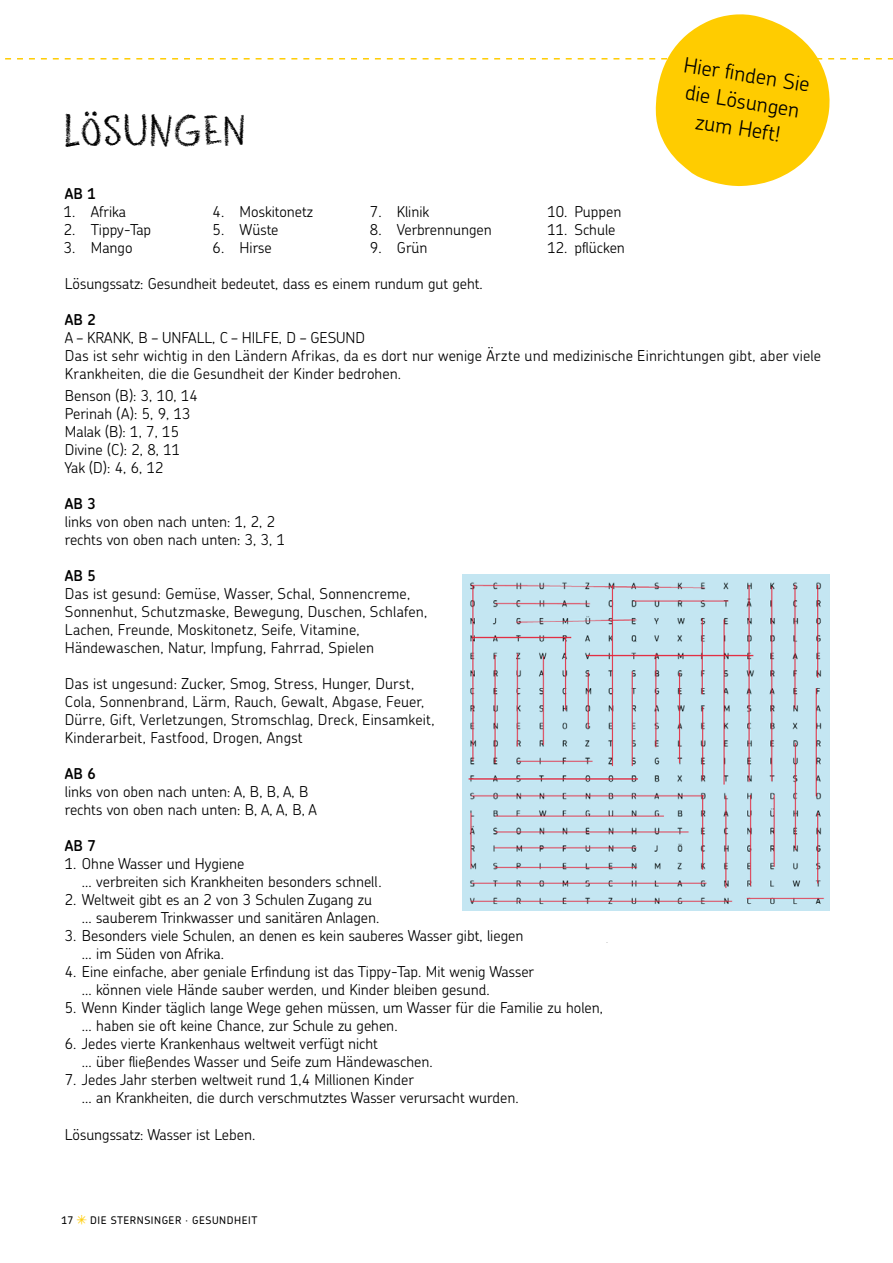
<style>
.page{position:relative;width:893px;height:1263px;background:#fff}
.page>*{position:absolute;margin:0;border:0;box-sizing:border-box;transform-origin:0 0}
.t1{font:37.5px "Sternsinger";color:#000}
.t2{font:300 21px/27px "Chevin";color:#000;text-align:center}
.t3{font:300 15px/18px "Chevin";color:#000}
.t4{font:600 15px "Chevin";color:#000}
.t5{font:500 10.5px "Chevin";letter-spacing:.05em;color:#000}
.s1{font-family:"Sternsinger";font-weight:400;color:#fc0}
</style>
<div class="page">
<svg style="left:5px;top:14px;width:888px;height:172px"></svg>
<img style="left:462px;top:574px;width:367px;height:336px">
<h1 class="t1" style="left:64px;top:105px;width:184px">LÖSUNGEN</h1>
<p class="t4" style="left:65px;top:184px;width:33px">AB 1</p>
<p class="t3" style="left:64px;top:203px;width:64px">1. Afrika</p>
<p class="t3" style="left:64px;top:221px;width:89px">2. Tippy-Tap</p>
<p class="t3" style="left:64px;top:239px;width:70px">3. Mango</p>
<p class="t3" style="left:213px;top:203px;width:102px">4. Moskitonetz</p>
<p class="t3" style="left:213px;top:221px;width:67px">5. Wüste</p>
<p class="t3" style="left:213px;top:239px;width:61px">6. Hirse</p>
<p class="t3" style="left:370px;top:203px;width:61px">7. Klinik</p>
<p class="t3" style="left:370px;top:221px;width:123px">8. Verbrennungen</p>
<p class="t3" style="left:370px;top:239px;width:59px">9. Grün</p>
<p class="t3" style="left:547px;top:203px;width:75px">10. Puppen</p>
<p class="t3" style="left:547px;top:221px;width:70px">11. Schule</p>
<p class="t3" style="left:547px;top:239px;width:79px">12. pflücken</p>
<h2 class="t2" style="left:686px;top:51px;width:129px;rotate:9deg">Hier fi nden Sie die Lösungen zum Heft!</h2>
<p class="t3" style="left:65px;top:274px;width:420px">Lösungssatz: Gesundheit bedeutet, dass es einem rundum gut geht.</p>
<p class="t4" style="left:65px;top:310px;width:33px">AB 2</p>
<p class="t3" style="left:65px;top:328px;width:758px">A – KRANK, B – UNFALL, C – HILFE, D – GESUND<br>Das ist sehr wichtig in den Ländern Afrikas, da es dort nur wenige Ärzte und medizinische Einrichtungen gibt, aber viele<br>Krankheiten, die die Gesundheit der Kinder bedrohen.</p>
<p class="t3" style="left:65px;top:387px;width:135px">Benson (B): 3, 10, 14<br>Perinah (A): 5, 9, 13<br>Malak (B): 1, 7, 15<br>Divine (C): 2, 8, 11<br>Yak (D): 4, 6, 12</p>
<p class="t4" style="left:65px;top:494px;width:33px">AB 3</p>
<p class="t3" style="left:65px;top:513px;width:222px">links von oben nach unten: 1, 2, 2 rechts von oben nach unten: 3, 3, 1</p>
<p class="t4" style="left:65px;top:566px;width:33px">AB 5</p>
<p class="t3" style="left:65px;top:585px;width:364px">Das ist gesund: Gemüse, Wasser, Schal, Sonnencreme, Sonnenhut, Schutzmaske, Bewegung, Duschen, Schlafen, Lachen, Freunde, Moskitonetz, Seife, Vitamine, Händewaschen, Natur, Impfung, Fahrrad, Spielen</p>
<p class="t3" style="left:65px;top:675px;width:371px">Das ist ungesund: Zucker, Smog, Stress, Hunger, Durst, Cola, Sonnenbrand, Lärm, Rauch, Gewalt, Abgase, Feuer, Dürre, Gift, Verletzungen, Stromschlag, Dreck, Einsamkeit, Kinderarbeit, Fastfood, Drogen, Angst</p>
<p class="t4" style="left:65px;top:764px;width:33px">AB 6</p>
<p class="t3" style="left:65px;top:783px;width:254px">links von oben nach unten: A, B, B, A, B rechts von oben nach unten: B, A, A, B, A</p>
<p class="t4" style="left:65px;top:836px;width:33px">AB 7</p>
<p class="t3" style="left:82px;top:855px;width:301px;text-indent:-17px">1. Ohne Wasser und Hygiene<br>... verbreiten sich Krankheiten besonders schnell.</p>
<p class="t3" style="left:82px;top:891px;width:299px;text-indent:-17px">2. Weltweit gibt es an 2 von 3 Schulen Zugang zu ... sauberem Trinkwasser und sanitären Anlagen.</p>
<p class="t3" style="left:82px;top:927px;width:443px;text-indent:-17px">3. Besonders viele Schulen, an denen es kein sauberes Wasser gibt, liegen ... im Süden von Afrika.</p>
<p class="t3" style="left:82px;top:963px;width:454px;text-indent:-17px">4. Eine einfache, aber geniale Erfindung ist das Tippy-Tap. Mit wenig Wasser ... können viele Hände sauber werden, und Kinder bleiben gesund.</p>
<p class="t3" style="left:82px;top:999px;width:523px;text-indent:-17px">5. Wenn Kinder täglich lange Wege gehen müssen, um Wasser für die Familie zu holen, ... haben sie oft keine Chance, zur Schule zu gehen.</p>
<p class="t3" style="left:82px;top:1035px;width:353px;text-indent:-17px">6. Jedes vierte Krankenhaus weltweit verfügt nicht<br>... über fließendes Wasser und Seife zum Händewaschen.</p>
<p class="t3" style="left:82px;top:1071px;width:438px;text-indent:-17px">7. Jedes Jahr sterben weltweit rund 1,4 Millionen Kinder<br>... an Krankheiten, die durch verschmutztes Wasser verursacht wurden.</p>
<p class="t3" style="left:65px;top:1125px;width:192px">Lösungssatz: Wasser ist Leben.</p>
<p class="t5" style="left:62px;top:1213px;width:197px">17 <span class="s1">*</span> DIE STERNSINGER · GESUNDHEIT</p>
</div>
